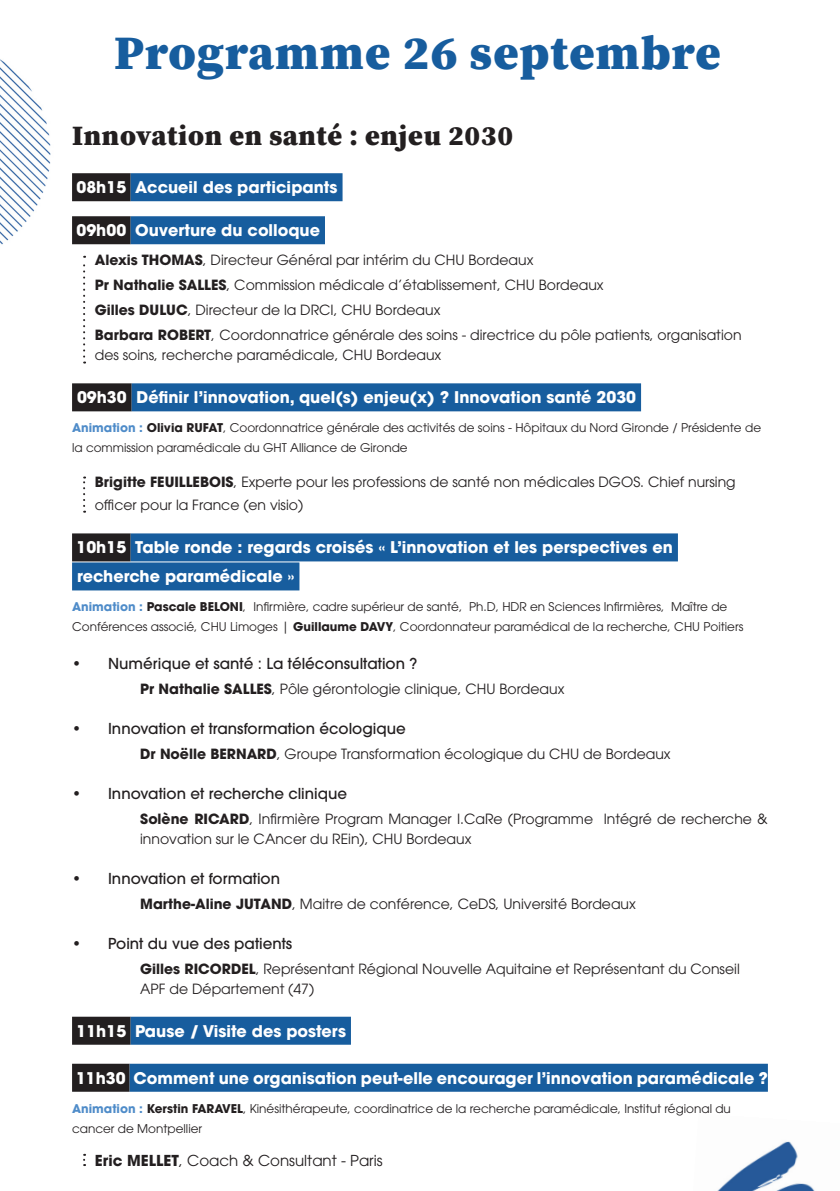
<style>
.page{position:relative;width:840px;height:1191px;background:#fff}
.page>*{position:absolute;margin:0;border:0;box-sizing:border-box;transform-origin:0 0}
.t1{font:900 48px "Source Serif Pro";letter-spacing:.025em;color:#175d9e}
.t2{font:900 28px "Source Serif Pro";letter-spacing:.025em;color:#231f20}
.t3{font:700 16px "ITC Avant Garde Pro";color:#fff}
.t4{font:500 15px "ITC Avant Garde Pro";color:#231f20}
.t5{font:15px "ITC Avant Garde Std";color:#231f20}
.t6{font:14px/20px "ITC Avant Garde Std";color:#231f20}
.t7{font:14px/20px "ITC Avant Garde Pro";color:#231f20}
.t8{font:12px/20px "ITC Avant Garde Pro";color:#231f20}
.s1{font-weight:700}
.s2{font-weight:700;color:#4f8cc9}
.s3{font-family:"ITC Avant Garde Pro";font-weight:700}
.s4{font-family:"ITC Avant Garde Pro"}
</style>
<div class="page">
<img style="left:717px;top:1141px;width:98px;height:50px">
<div style="left:72px;top:173px;width:59px;height:28px;background:#231f20"></div>
<div style="left:131px;top:173px;width:211px;height:28px;background:#175d9e"></div>
<div style="left:72px;top:216px;width:59px;height:28px;background:#231f20"></div>
<div style="left:131px;top:216px;width:194px;height:28px;background:#175d9e"></div>
<div style="left:72px;top:383px;width:60px;height:28px;background:#231f20"></div>
<div style="left:132px;top:383px;width:508px;height:28px;background:#175d9e"></div>
<div style="left:72px;top:533px;width:59px;height:28px;background:#231f20"></div>
<div style="left:131px;top:533px;width:546px;height:28px;background:#175d9e"></div>
<div style="left:72px;top:562px;width:227px;height:28px;background:#175d9e"></div>
<div style="left:72px;top:1016px;width:59px;height:28px;background:#231f20"></div>
<div style="left:131px;top:1016px;width:220px;height:28px;background:#175d9e"></div>
<div style="left:72px;top:1063px;width:58px;height:28px;background:#231f20"></div>
<div style="left:130px;top:1063px;width:637px;height:28px;background:#175d9e"></div>
<img style="left:0;top:59px;width:51px;height:186px">
<svg style="left:83px;top:256px;width:2px;height:107px"></svg>
<svg style="left:83px;top:476px;width:2px;height:37px"></svg>
<svg style="left:83px;top:1153px;width:2px;height:13px"></svg>
<h1 class="t1" style="left:114px;top:25px;width:607px">Programme 26 septembre</h1>
<h1 class="t2" style="left:72px;top:120px;width:442px">Innovation en santé : enjeu 2030</h1>
<p class="t3" style="left:76px;top:177px;width:262px">08h15 Accueil des participants</p>
<p class="t3" style="left:76px;top:220px;width:245px">09h00 Ouverture du colloque</p>
<p class="t7" style="left:95px;top:250px;width:440px"><span class="s1">Alexis THOMAS</span>, Directeur Général par intérim du CHU Bordeaux</p>
<p class="t7" style="left:95px;top:275px;width:510px"><span class="s1">Pr Nathalie SALLES</span>, Commission médicale d’établissement, CHU Bordeaux</p>
<p class="t7" style="left:95px;top:300px;width:347px"><span class="s1">Gilles DULUC</span>, Directeur de la DRCI, CHU Bordeaux</p>
<p class="t7" style="left:95px;top:325px;width:648px"><span class="s1">Barbara ROBERT</span>, Coordonnatrice générale des soins - directrice du pôle patients, organisation des soins, recherche paramédicale, CHU Bordeaux</p>
<p class="t3" style="left:77px;top:387px;width:560px">09h30 Définir l’innovation, quel(s) enjeu(x) ? Innovation santé 2030</p>
<p class="t8" style="left:72px;top:418px;width:690px"><span class="s2">Animation :</span> <span class="s1">Olivia RUFAT</span>, Coordonnatrice générale des activités de soins - Hôpitaux du Nord Gironde / Présidente de la commission paramédicale du GHT Alliance de Gironde</p>
<p class="t6" style="left:95px;top:470px;width:642px;line-height:23px"><span class="s3">Brigitte FEUILLEBOIS</span><span class="s4">,</span> Experte pour les professions de santé non médicales DGOS. Chief nursing officer pour la France (en visio)</p>
<p class="t3" style="left:76px;top:537px;width:597px">10h15 Table ronde : regards croisés « L’innovation et les perspectives en</p>
<p class="t3" style="left:77px;top:566px;width:219px">recherche paramédicale »</p>
<p class="t8" style="left:72px;top:597px;width:672px"><span class="s2">Animation :</span> <span class="s1">Pascale BELONI</span>, Infirmière, cadre supérieur de santé, Ph.D, HDR en Sciences Infirmières, Maître de<br>Conférences associé, CHU Limoges | <span class="s1">Guillaume DAVY</span>, Coordonnateur paramédical de la recherche, CHU Poitiers</p>
<p class="t4" style="left:72px;top:653px;width:346px">• Numérique et santé : La téléconsultation ?</p>
<p class="t6" style="left:140px;top:678px;width:425px"><span class="s3">Pr Nathalie SALLES</span><span class="s4">,</span> Pôle gérontologie clinique, CHU Bordeaux</p>
<p class="t4" style="left:72px;top:718px;width:335px">• Innovation et transformation écologique</p>
<p class="t6" style="left:140px;top:743px;width:531px"><span class="s3">Dr Noëlle BERNARD</span><span class="s4">,</span> Groupe Transformation écologique du CHU de Bordeaux</p>
<p class="t4" style="left:72px;top:783px;width:276px">• Innovation et recherche clinique</p>
<p class="t6" style="left:140px;top:808px;width:629px"><span class="s3">Solène RICARD</span><span class="s4">,</span> Infirmière Program Manager I.CaRe (Programme Intégré de recherche &amp; innovation sur le CAncer du REin), CHU Bordeaux</p>
<p class="t4" style="left:72px;top:868px;width:209px">• Innovation et formation</p>
<p class="t6" style="left:140px;top:893px;width:497px"><span class="s3">Marthe-Aline JUTAND</span><span class="s4">,</span> Maitre de conférence, CeDS, Université Bordeaux</p>
<p class="t4" style="left:72px;top:933px;width:221px">• Point du vue des patients</p>
<p class="t6" style="left:140px;top:958px;width:600px"><span class="s3">Gilles RICORDEL</span><span class="s4">,</span> Représentant Régional Nouvelle Aquitaine et Représentant du Conseil<br>APF de Département (47)</p>
<p class="t3" style="left:76px;top:1020px;width:271px">11h15 Pause / Visite des posters</p>
<p class="t3" style="left:76px;top:1067px;width:693px">11h30 Comment une organisation peut-elle encourager l’innovation paramédicale ?</p>
<p class="t8" style="left:72px;top:1098px;width:660px"><span class="s2">Animation :</span> <span class="s1">Kerstin FARAVEL</span>, Kinésithérapeute, coordinatrice de la recherche paramédicale, Institut régional du cancer de Montpellier</p>
<p class="t5" style="left:95px;top:1151px;width:289px"><span class="s3">Eric MELLET</span><span class="s4">,</span> Coach &amp; Consultant - Paris</p>
</div>
